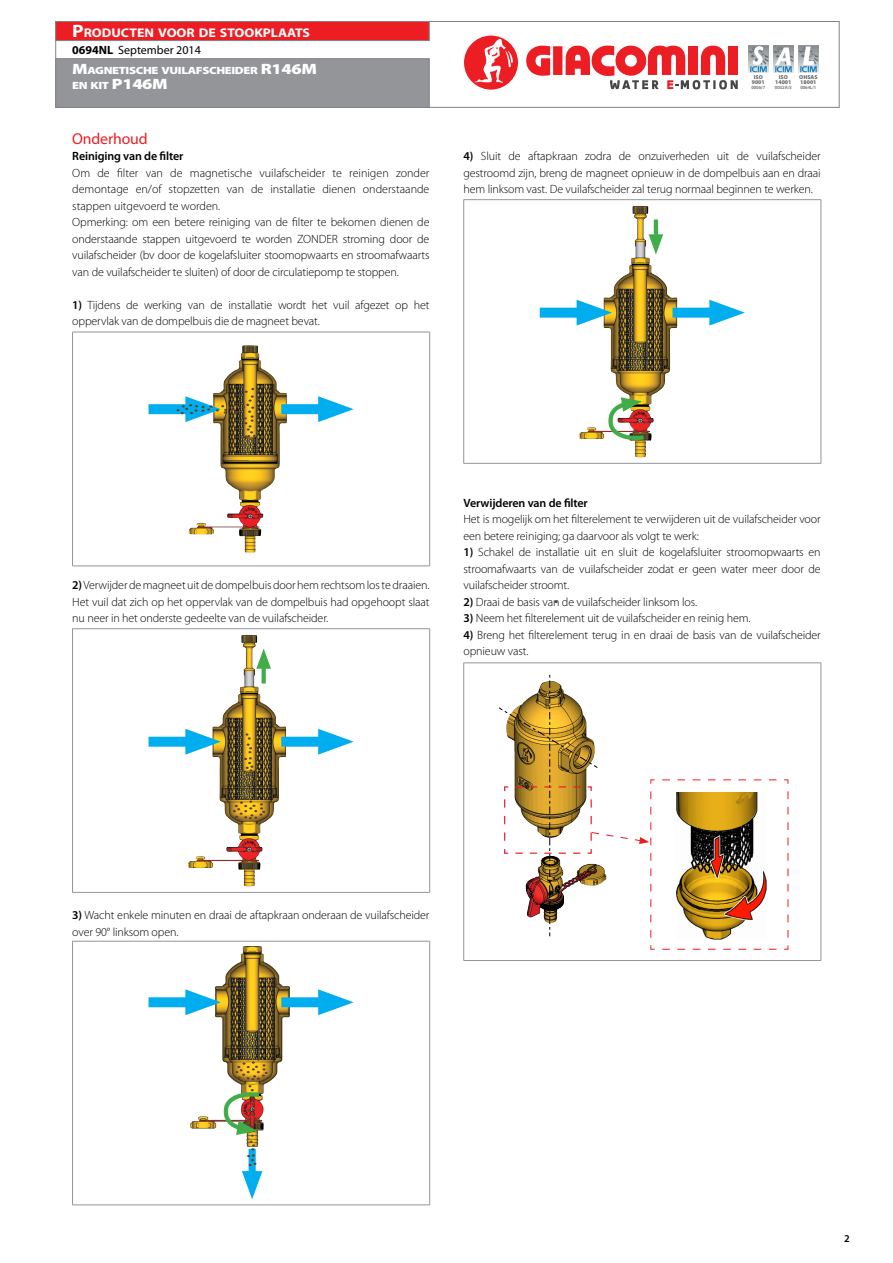
<style>
.page{position:relative;width:893px;height:1263px;background:#fff}
.page>*{position:absolute;margin:0;border:0;box-sizing:border-box;transform-origin:0 0}
.t1{font:15.75px "Myriad Pro";letter-spacing:-.01em;color:#ed1d24}
.t2{font:700 12.6px "Myriad Pro";color:#fff;scale:1.1 1}
.t3{font:300 12px/16.5px "Myriad Pro";letter-spacing:-.01em;color:#000}
.t4{font:600 12px "Myriad Pro";letter-spacing:-.01em;color:#000}
.t5{font:12px "Myriad Pro";color:#000}
.t6{font:900 10.5px/15px "Myriad Pro";letter-spacing:-.03em;color:#fff;scale:1.2 1}
.t7{font:600 10.5px "Myriad Pro";color:#000}
.t8{font:900 5.7px/4.8px "Myriad Pro";color:#6d6e71;text-align:center}
.t9{font:600 4.8px "Myriad Pro";letter-spacing:-.02em;color:#6d6e71}
.s1{font-size:18px}
.s2{font-size:15px}
.s3{font-weight:700}
.s4{font-weight:600}
</style>
<div class="page">
<div style="left:55px;top:21px;width:784px;height:87px;background:#fff;border:1px solid #808285"></div>
<div style="left:55px;top:58px;width:374px;height:50px;background:#939598;border:1px solid #808285"></div>
<div style="left:55px;top:21px;width:374px;height:20px;background:#ed1d24;border:1px solid #808285"></div>
<svg style="left:526px;top:46px;width:24px;height:30px"></svg>
<div style="left:553px;top:46px;width:9px;height:29px;background:#ed1d24"></div>
<svg style="left:566px;top:45px;width:172px;height:44px"></svg>
<svg style="left:464px;top:35px;width:54px;height:55px"></svg>
<img style="left:773px;top:45px;width:21px;height:28px">
<img style="left:798px;top:45px;width:21px;height:28px">
<img style="left:748px;top:45px;width:20px;height:28px">
<hr style="left:72px;top:332px;width:358px;height:1px;background:#939598">
<hr style="left:72px;top:332px;width:1px;height:234px;background:#939598">
<hr style="left:429px;top:332px;width:1px;height:234px;background:#939598">
<hr style="left:72px;top:566px;width:358px;height:1px;background:#939598">
<img style="left:189px;top:346px;width:76px;height:206px">
<div style="left:149px;top:404px;width:51px;height:10px;background:#00aeef"></div>
<div style="left:281px;top:404px;width:52px;height:10px;background:#00aeef"></div>
<svg style="left:318px;top:396px;width:36px;height:26px"></svg>
<svg style="left:176px;top:388px;width:80px;height:50px"></svg>
<hr style="left:72px;top:628px;width:358px;height:1px;background:#939598">
<hr style="left:72px;top:629px;width:1px;height:263px;background:#939598">
<hr style="left:429px;top:629px;width:1px;height:263px;background:#939598">
<hr style="left:72px;top:892px;width:358px;height:1px;background:#939598">
<img style="left:188px;top:635px;width:75px;height:251px">
<svg style="left:233px;top:733px;width:32px;height:86px;background:#846a26"></svg>
<svg style="left:262px;top:669px;width:4px;height:14px"></svg>
<svg style="left:256px;top:648px;width:15px;height:21px"></svg>
<div style="left:149px;top:737px;width:51px;height:10px;background:#00aeef"></div>
<svg style="left:185px;top:729px;width:36px;height:26px"></svg>
<div style="left:281px;top:737px;width:52px;height:10px;background:#00aeef"></div>
<svg style="left:318px;top:729px;width:36px;height:26px"></svg>
<hr style="left:72px;top:941px;width:358px;height:1px;background:#939598">
<hr style="left:72px;top:941px;width:1px;height:263px;background:#939598">
<hr style="left:429px;top:941px;width:1px;height:263px;background:#939598">
<hr style="left:72px;top:1204px;width:358px;height:1px;background:#939598">
<img style="left:190px;top:947px;width:99px;height:182px">
<div style="left:149px;top:997px;width:51px;height:10px;background:#00aeef"></div>
<svg style="left:185px;top:989px;width:36px;height:26px"></svg>
<div style="left:281px;top:997px;width:52px;height:10px;background:#00aeef"></div>
<svg style="left:318px;top:989px;width:36px;height:26px"></svg>
<img style="left:220px;top:1058px;width:48px;height:141px">
<hr style="left:463px;top:199px;width:358px;height:1px;background:#939598">
<hr style="left:463px;top:200px;width:1px;height:263px;background:#939598">
<hr style="left:821px;top:200px;width:1px;height:263px;background:#939598">
<hr style="left:463px;top:463px;width:358px;height:1px;background:#939598">
<img style="left:579px;top:206px;width:75px;height:251px">
<hr style="left:654px;top:219px;width:4px;height:23px;background:#41ad49">
<svg style="left:649px;top:234px;width:14px;height:20px"></svg>
<div style="left:540px;top:308px;width:51px;height:10px;background:#00aeef"></div>
<svg style="left:577px;top:300px;width:35px;height:26px"></svg>
<div style="left:672px;top:308px;width:52px;height:10px;background:#00aeef"></div>
<svg style="left:709px;top:300px;width:36px;height:26px"></svg>
<svg style="left:604px;top:397px;width:44px;height:44px"></svg>
<hr style="left:463px;top:663px;width:358px;height:1px;background:#939598">
<hr style="left:463px;top:663px;width:1px;height:297px;background:#939598">
<hr style="left:821px;top:663px;width:1px;height:297px;background:#939598">
<hr style="left:463px;top:960px;width:358px;height:1px;background:#939598">
<svg style="left:498px;top:675px;width:291px;height:275px"></svg>
<p class="t2" style="left:72px;top:25px;width:218px"><span class="s1">P</span>RODUCTEN VOOR DE STOOKPLAATS</p>
<p class="t6" style="left:72px;top:62px;width:205px"><span class="s2">M</span>AGNETISCHE VUILAFSCHEIDER <span class="s2">R146M<br></span>EN KIT <span class="s2">P146M</span></p>
<p class="t5" style="left:72px;top:42px;width:130px"><span class="s3">0694NL</span> September 2014</p>
<h1 class="t1" style="left:72px;top:129px;width:77px">Onderhoud</h1>
<p class="t4" style="left:72px;top:148px;width:113px">Reiniging van de filter</p>
<p class="t3" style="left:72px;top:164px;width:359px">Om de filter van de magnetische vuilafscheider te reinigen zonder demontage en/of stopzetten van de installatie dienen onderstaande stappen uitgevoerd te worden.<br>Opmerking: om een betere reiniging van de filter te bekomen dienen de onderstaande stappen uitgevoerd te worden ZONDER stroming door de vuilafscheider (bv door de kogelafsluiter stoomopwaarts en stroomafwaarts van de vuilafscheider te sluiten) of door de circulatiepomp te stoppen.</p>
<p class="t3" style="left:72px;top:296px;width:359px"><span class="s4">1)</span> Tijdens de werking van de installatie wordt het vuil afgezet op het oppervlak van de dompelbuis die de magneet bevat.</p>
<p class="t8" style="left:752px;top:75px;width:15px">ISO<br>9001</p>
<p class="t9" style="left:751px;top:84px;width:15px">0006/7</p>
<p class="t8" style="left:775px;top:75px;width:18px">ISO<br>14001</p>
<p class="t9" style="left:775px;top:84px;width:18px">0032A/3</p>
<p class="t8" style="left:799px;top:75px;width:20px;text-align:left">OHSAS<br>18001</p>
<p class="t9" style="left:800px;top:84px;width:18px">0064L/1</p>
<p class="t3" style="left:463px;top:148px;width:359px;text-align:justify"><span class="s4">4)</span> Sluit de aftapkraan zodra de onzuiverheden uit de vuilafscheider gestroomd zijn, breng de magneet opnieuw in de dompelbuis aan en draai hem linksom vast. De vuilafscheider zal terug normaal beginnen te werken.</p>
<p class="t3" style="left:72px;top:577px;width:359px;text-align:justify"><span class="s4">2)</span> Verwijder de magneet uit de dompelbuis door hem rechtsom los te draaien.<br>Het vuil dat zich op het oppervlak van de dompelbuis had opgehoopt slaat nu neer in het onderste gedeelte van de vuilafscheider.</p>
<p class="t4" style="left:463px;top:495px;width:126px">Verwijderen van de filter</p>
<p class="t3" style="left:463px;top:511px;width:359px">Het is mogelijk om het filterelement te verwijderen uit de vuilafscheider voor een betere reiniging; ga daarvoor als volgt te werk:</p>
<p class="t3" style="left:463px;top:544px;width:359px;text-align:justify"><span class="s4">1)</span> Schakel de installatie uit en sluit de kogelafsluiter stroomopwaarts en stroomafwaarts van de vuilafscheider zodat er geen water meer door de vuilafscheider stroomt.</p>
<p class="t3" style="left:463px;top:593px;width:235px"><span class="s4">2)</span> Draai de basis van de vuilafscheider linksom los.</p>
<p class="t3" style="left:463px;top:610px;width:289px"><span class="s4">3)</span> Neem het filterelement uit de vuilafscheider en reinig hem.</p>
<p class="t3" style="left:463px;top:626px;width:359px"><span class="s4">4)</span> Breng het filterelement terug in en draai de basis van de vuilafscheider opnieuw vast.</p>
<p class="t3" style="left:72px;top:907px;width:359px"><span class="s4">3)</span> Wacht enkele minuten en draai de aftapkraan onderaan de vuilafscheider over 90° linksom open.</p>
<p class="t7" style="left:844px;top:1231px;width:7px">2</p>
</div>
